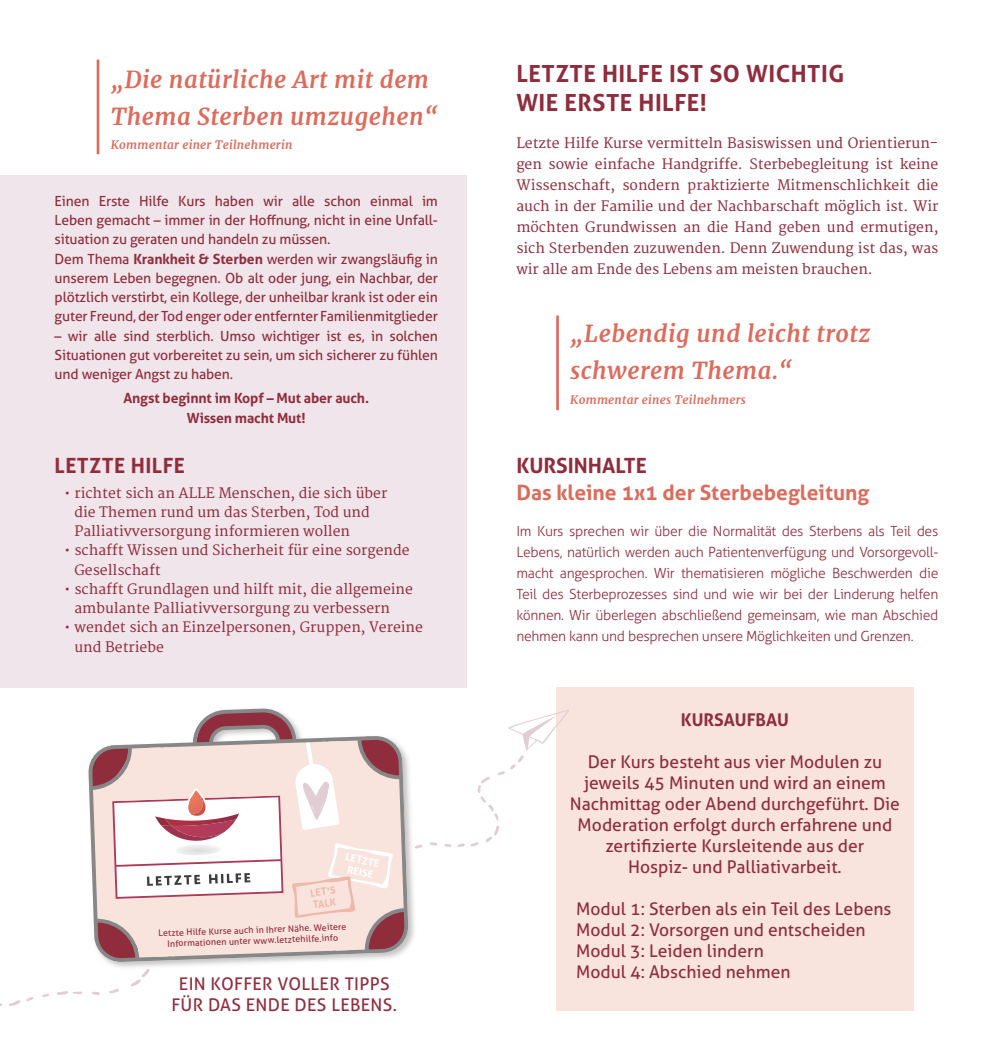
<style>
.page{position:relative;width:993px;height:1052px;background:#fff}
.page>*{position:absolute;margin:0;border:0;box-sizing:border-box;transform-origin:0 0}
.t1{font:italic 700 23.62px/36.8px "Merriweather";letter-spacing:.02em;color:#dd6b5b}
.t2{font:700 23.62px/29.4px "Aller";letter-spacing:.02em;color:#902d3d}
.t3{font:700 21px "Aller";color:#dd6b5b}
.t4{font:700 21px "Aller";letter-spacing:.02em;color:#902d3d}
.t5{font:700 21px "Aller";color:#902d3d}
.t6{font:17.5px/21px "Aller";color:#902d3d;text-align:center}
.t7{font:17.5px/21px "Aller";letter-spacing:.02em;color:#902d3d;text-align:center}
.t8{font:700 17.5px "Aller";color:#902d3d}
.t9{font:14px/21px "Merriweather";color:#902d3d}
.t10{font:14px/19.2px "Aller";letter-spacing:-.01em;color:#902d3d}
.t11{font:300 14px/21px "Aller";letter-spacing:-.02em;color:#902d3d;text-align:justify}
.t12{font:700 14px/19.2px "Aller";letter-spacing:-.01em;color:#902d3d;text-align:center}
.t13{font:italic 700 11.9px "Merriweather";letter-spacing:.02em;color:#dd6b5b}
.t14{font:700 10.15px/12.1px "Aller";color:#fff;text-align:center}
.t15{font:700 10.15px/12.1px "Aller";color:#eeb9aa}
.t16{font:8.92px/10.8px "Aller";color:#902d3d;text-align:center}
.s1{font-weight:700}
</style>
<div class="page">
<div style="left:0;top:175px;width:466px;height:512px;background:#f0e5ea"></div>
<div style="left:556px;top:687px;width:357px;height:324px;background:#f9e4dd"></div>
<hr style="left:97px;top:60px;width:2px;height:94px;background:#dd6b5b">
<hr style="left:556px;top:315px;width:2px;height:95px;background:#dd6b5b">
<svg style="left:457px;top:843px;width:7px;height:4px"></svg>
<svg style="left:444px;top:844px;width:7px;height:3px"></svg>
<svg style="left:429px;top:842px;width:8px;height:3px"></svg>
<svg style="left:470px;top:710px;width:99px;height:136px"></svg>
<svg style="left:42px;top:994px;width:7px;height:3px"></svg>
<svg style="left:26px;top:997px;width:8px;height:4px"></svg>
<svg style="left:9px;top:1000px;width:11px;height:6px"></svg>
<img style="left:408px;top:762px;width:8px;height:185px">
<svg style="left:414px;top:844px;width:8px;height:4px"></svg>
<svg style="left:57px;top:708px;width:350px;height:287px"></svg>
<h1 class="t1" style="left:111px;top:61px;width:328px">„Die natürliche Art mit dem<br>Thema Sterben umzugehen“</h1>
<p class="t13" style="left:111px;top:138px;width:183px">Kommentar einer Teilnehmerin</p>
<p class="t10" style="left:55px;top:191px;width:385px">Einen Erste Hilfe Kurs haben wir alle schon einmal im Leben gemacht – immer in der Hoffnung, nicht in eine Unfall&shy;situation zu geraten und handeln zu müssen.<br>Dem Thema <span class="s1">Krankheit &amp; Sterben</span> werden wir zwangsläufig in unserem Leben begegnen. Ob alt oder jung, ein Nachbar, der plötzlich verstirbt, ein Kollege, der unheilbar krank ist oder ein guter Freund, der Tod enger oder entfernter Familienmitglieder</p>
<p class="t10" style="left:55px;top:326px;width:384px;text-align:justify">– wir alle sind sterblich. Umso wichtiger ist es, in solchen Situationen gut vorbereitet zu sein, um sich sicherer zu fühlen und weniger Angst zu haben.</p>
<p class="t12" style="left:123px;top:389px;width:247px">Angst beginnt im Kopf – Mut aber auch.<br>Wissen macht Mut!</p>
<h2 class="t4" style="left:55px;top:453px;width:132px">LETZTE HILFE</h2>
<p class="t9" style="left:74px;top:483px;width:314px;line-height:19.2px;text-indent:-10px">• richtet sich an ALLE Menschen, die sich über die Themen rund um das Sterben, Tod und<br>Palliativversorgung informieren wollen</p>
<p class="t9" style="left:74px;top:541px;width:336px;line-height:19.2px;text-indent:-10px">• schafft Wissen und Sicherheit für eine sorgende<br>Gesellschaft</p>
<p class="t9" style="left:74px;top:580px;width:340px;line-height:19.2px;text-indent:-10px">• schafft Grundlagen und hilft mit, die allgemeine ambulante Palliativversorgung zu verbessern</p>
<p class="t9" style="left:74px;top:618px;width:350px;line-height:19.2px;text-indent:-10px">• wendet sich an Einzelpersonen, Gruppen, Vereine und Betriebe</p>
<p class="t15" style="left:309px;top:887px;width:27px;rotate:-7deg">LET‘S<br>TALK</p>
<p class="t14" style="left:347px;top:851px;width:36px;rotate:11deg">LETZTE<br>REISE</p>
<p class="t16" style="left:158px;top:927px;width:189px;rotate:-2deg">Letzte Hilfe Kurse auch in Ihrer Nähe. Weitere<br>Informationen unter www.letztehilfe.info</p>
<p class="t7" style="left:171px;top:973px;width:227px">EIN KOFFER VOLLER TIPPS<br>FÜR DAS ENDE DES LEBENS.</p>
<h1 class="t2" style="left:516px;top:59px;width:329px">LETZTE HILFE IST SO WICHTIG<br>WIE ERSTE HILFE!</h1>
<p class="t9" style="left:516px;top:133px;width:423px;text-align:justify">Letzte Hilfe Kurse vermitteln Basiswissen und Orientierun&shy;gen sowie einfache Handgriffe. Sterbebegleitung ist keine Wissenschaft, sondern praktizierte Mitmenschlichkeit die auch in der Familie und der Nachbarschaft möglich ist. Wir möchten Grundwissen an die Hand geben und ermutigen, sich Sterbenden zuzuwenden. Denn Zuwendung ist das, was wir alle am Ende des Lebens am meisten brauchen.</p>
<h1 class="t1" style="left:570px;top:315px;width:301px">„Lebendig und leicht trotz schwerem Thema.“</h1>
<p class="t13" style="left:570px;top:392px;width:177px">Kommentar eines Teilnehmers</p>
<h2 class="t5" style="left:516px;top:453px;width:132px">KURSINHALTE</h2>
<h2 class="t3" style="left:516px;top:479px;width:354px">Das kleine 1x1 der Sterbebegleitung</h2>
<p class="t11" style="left:516px;top:520px;width:423px">Im Kurs sprechen wir über die Normalität des Sterbens als Teil des Lebens, natürlich werden auch Patientenverfügung und Vorsorgevoll&shy;macht angesprochen. Wir thematisieren mögliche Beschwerden die Teil des Sterbeprozesses sind und wie wir bei der Linderung helfen können. Wir überlegen abschließend gemeinsam, wie man Abschied nehmen kann und besprechen unsere Möglichkeiten und Grenzen.</p>
<p class="t8" style="left:680px;top:709px;width:110px">KURSAUFBAU</p>
<p class="t6" style="left:569px;top:751px;width:331px">Der Kurs besteht aus vier Modulen zu jeweils 45 Minuten und wird an einem Nachmittag oder Abend durchgeführt. Die Moderation erfolgt durch erfahrene und zertifizierte Kursleitende aus der<br>Hospiz- und Palliativarbeit.</p>
<p class="t6" style="left:576px;top:898px;width:317px;text-align:left">Modul 1: Sterben als ein Teil des Lebens<br>Modul 2: Vorsorgen und entscheiden<br>Modul 3: Leiden lindern<br>Modul 4: Abschied nehmen</p>
</div>
